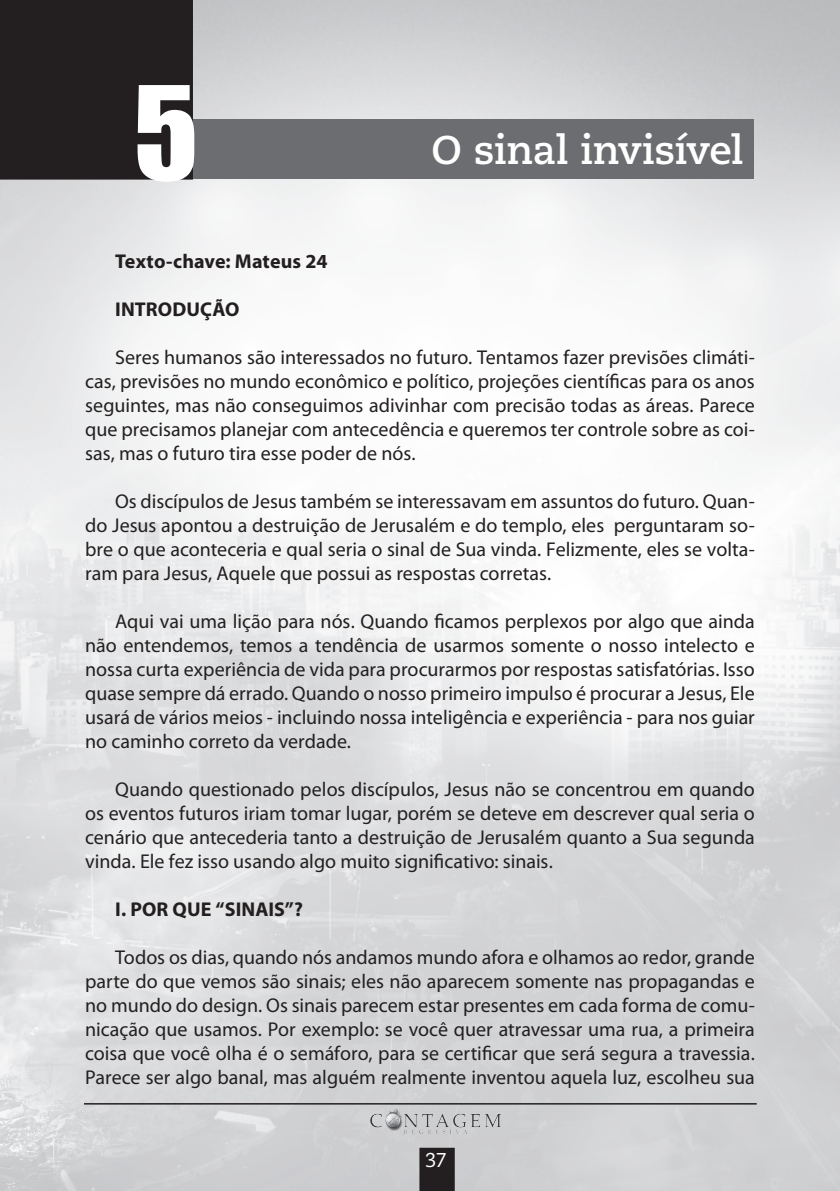
<style>
.page{position:relative;width:840px;height:1191px;background:#fff}
.page>*{position:absolute;margin:0;border:0;box-sizing:border-box;transform-origin:0 0}
.t1{font:120px "Impact";color:#fff}
.t2{font:700 40px "Caecilia LT Std";letter-spacing:-.01em;color:#fff}
.t3{font:20px/24px "Myriad Pro";color:#231f20;text-align:justify}
.t4{font:700 20px "Myriad Pro";letter-spacing:.005em;color:#231f20}
.t5{font:20px "Caecilia LT Std";color:#fff}
</style>
<div class="page">
<img style="left:0;top:0;width:839px;height:1191px">
<div style="left:419px;top:1147px;width:35px;height:44px;background:#231f20"></div>
<hr style="left:84px;top:1103px;width:672px;height:1px;background:#231f20">
<img style="left:360px;top:1106px;width:149px;height:33px">
<div style="left:1px;top:119px;width:752px;height:60px;background:#6c6d70"></div>
<div style="left:0;top:0;width:193px;height:180px;background:#231f20"></div>
<p class="t1" style="left:134px;top:59px;width:66px">5</p>
<p class="t2" style="left:431px;top:126px;width:313px">O sinal invisível</p>
<p class="t4" style="left:115px;top:248px;width:214px">Texto-chave: Mateus 24</p>
<p class="t4" style="left:115px;top:296px;width:126px">INTRODUÇÃO</p>
<p class="t3" style="left:85px;top:345px;width:671px;text-indent:30px">Seres humanos são interessados no futuro. Tentamos fazer previsões climáti&shy;cas, previsões no mundo econômico e político, projeções científicas para os anos seguintes, mas não conseguimos adivinhar com precisão todas as áreas. Parece que precisamos planejar com antecedência e queremos ter controle sobre as coi&shy;sas, mas o futuro tira esse poder de nós.</p>
<p class="t3" style="left:85px;top:489px;width:670px;text-indent:30px">Os discípulos de Jesus também se interessavam em assuntos do futuro. Quan&shy;do Jesus apontou a destruição de Jerusalém e do templo, eles perguntaram so&shy;bre o que aconteceria e qual seria o sinal de Sua vinda. Felizmente, eles se volta&shy;ram para Jesus, Aquele que possui as respostas corretas.</p>
<p class="t3" style="left:85px;top:609px;width:671px;text-indent:30px">Aqui vai uma lição para nós. Quando ficamos perplexos por algo que ainda não entendemos, temos a tendência de usarmos somente o nosso intelecto e nossa curta experiência de vida para procurarmos por respostas satisfatórias. Isso quase sempre dá errado. Quando o nosso primeiro impulso é procurar a Jesus, Ele usará de vários meios - incluindo nossa inteligência e experiência - para nos guiar no caminho correto da verdade.</p>
<p class="t3" style="left:85px;top:777px;width:671px;text-indent:30px">Quando questionado pelos discípulos, Jesus não se concentrou em quando os eventos futuros iriam tomar lugar, porém se deteve em descrever qual seria o cenário que antecederia tanto a destruição de Jerusalém quanto a Sua segunda vinda. Ele fez isso usando algo muito significativo: sinais.</p>
<p class="t4" style="left:115px;top:896px;width:189px">I. POR QUE “SINAIS”?</p>
<p class="t3" style="left:85px;top:945px;width:671px;text-indent:30px">Todos os dias, quando nós andamos mundo afora e olhamos ao redor, grande parte do que vemos são sinais; eles não aparecem somente nas propagandas e no mundo do design. Os sinais parecem estar presentes em cada forma de comu&shy;nicação que usamos. Por exemplo: se você quer atravessar uma rua, a primeira coisa que você olha é o semáforo, para se certificar que será segura a travessia.<br>Parece ser algo banal, mas alguém realmente inventou aquela luz, escolheu sua</p>
<p class="t5" style="left:425px;top:1148px;width:23px">37</p>
</div>
